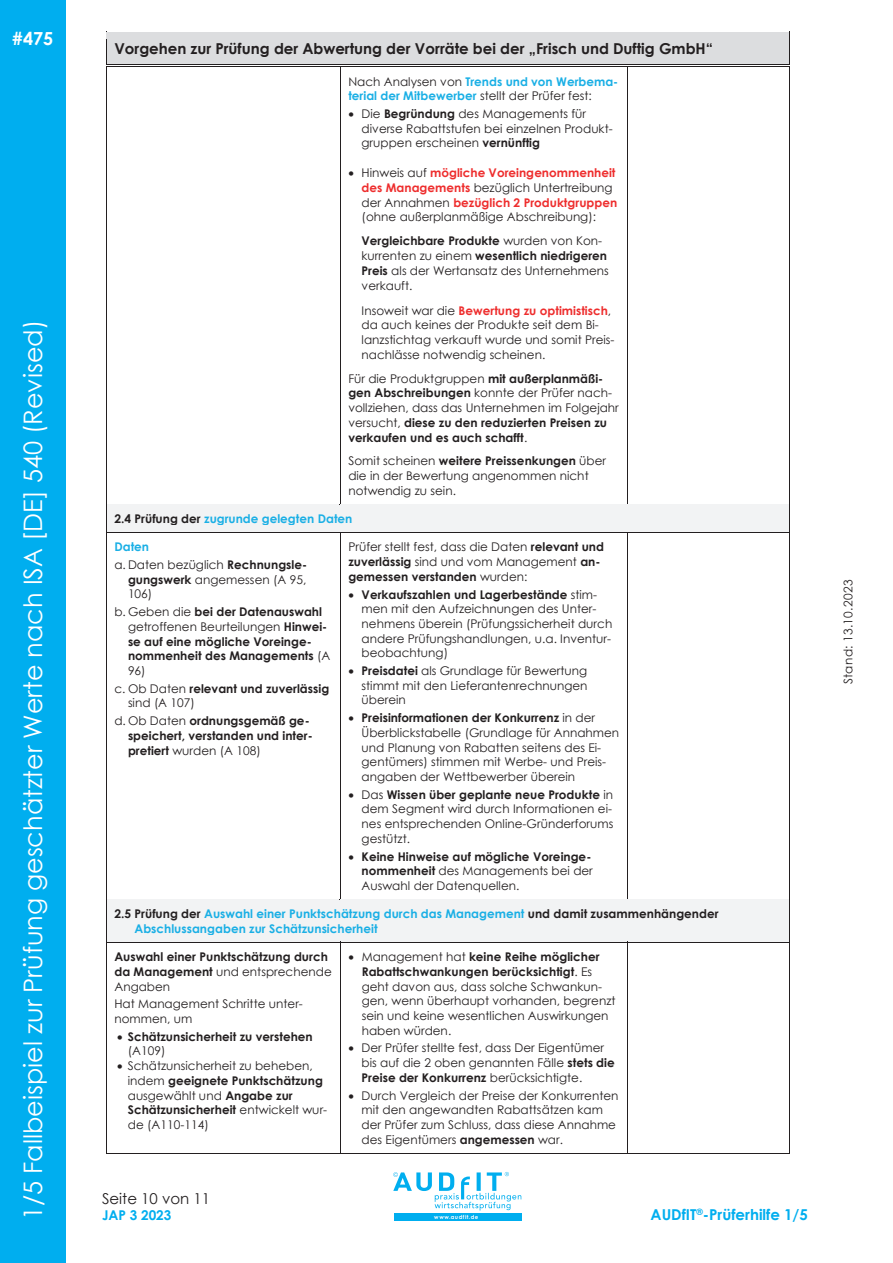
<style>
.page{position:relative;width:893px;height:1263px;background:#fff}
.page>*{position:absolute;margin:0;border:0;box-sizing:border-box;transform-origin:0 0}
.t1{font:25.5px "Century Gothic";color:#fff}
.t2{font:700 18px "Century Gothic";color:#fff}
.t3{font:700 15px "Century Gothic";color:#231f20}
.t4{font:700 15px "Century Gothic";color:#00aeef}
.t5{font:15px "Century Gothic";color:#231f20}
.t6{font:700 13.5px "Century Gothic";color:#00aeef}
.t7{font:12px/14.7px "Century Gothic";color:#231f20}
.t8{font:700 12px/14.7px "Century Gothic";color:#231f20}
.t9{font:700 12px/14.7px "Century Gothic";color:#1aafe5}
.t10{font:12px "Century Gothic";letter-spacing:.04em;color:#231f20}
.t11{font:700 5.55px "Century Gothic";letter-spacing:.09em;color:#fff}
.s1{font-weight:400;color:#231f20}
.s2{font-weight:700}
.s3{font-weight:700;color:#ee2d2d}
.s4{color:#231f20}
.s5{font-weight:700;color:#1aafe5}
.s6{font-weight:400}
</style>
<div class="page">
<div style="left:114px;top:39px;width:667px;height:18px;background:#dcdddf"></div>
<hr style="left:106px;top:32px;width:683px;height:1px;background:#231f20">
<div style="left:107px;top:33px;width:682px;height:6px;background:#dcdddf"></div>
<div style="left:106px;top:57px;width:683px;height:7px;background:#dcdddf"></div>
<hr style="left:106px;top:64px;width:683px;height:1px;background:#231f20">
<svg style="left:106px;top:32px;width:1px;height:41px"></svg>
<hr style="left:106px;top:66px;width:234px;height:1px;background:#231f20">
<hr style="left:341px;top:66px;width:286px;height:1px;background:#231f20">
<hr style="left:628px;top:66px;width:161px;height:1px;background:#231f20">
<svg style="left:789px;top:32px;width:1px;height:41px"></svg>
<hr style="left:106px;top:73px;width:1px;height:431px;background:#231f20">
<hr style="left:340px;top:73px;width:1px;height:431px;background:#231f20">
<hr style="left:627px;top:73px;width:1px;height:431px;background:#231f20">
<hr style="left:789px;top:73px;width:1px;height:431px;background:#231f20">
<div style="left:114px;top:511px;width:667px;height:15px;background:#f2f3f4"></div>
<hr style="left:107px;top:504px;width:233px;height:1px;background:#231f20">
<div style="left:107px;top:505px;width:234px;height:6px;background:#f2f3f4"></div>
<hr style="left:340px;top:504px;width:287px;height:1px;background:#231f20">
<div style="left:341px;top:505px;width:287px;height:6px;background:#f2f3f4"></div>
<hr style="left:627px;top:504px;width:162px;height:1px;background:#231f20">
<div style="left:628px;top:505px;width:161px;height:6px;background:#f2f3f4"></div>
<div style="left:106px;top:526px;width:683px;height:6px;background:#f2f3f4"></div>
<svg style="left:106px;top:504px;width:1px;height:35px"></svg>
<hr style="left:107px;top:532px;width:233px;height:1px;background:#231f20">
<hr style="left:341px;top:532px;width:286px;height:1px;background:#231f20">
<hr style="left:628px;top:532px;width:161px;height:1px;background:#231f20">
<svg style="left:789px;top:504px;width:1px;height:35px"></svg>
<hr style="left:106px;top:539px;width:1px;height:360px;background:#231f20">
<hr style="left:340px;top:539px;width:1px;height:360px;background:#231f20">
<hr style="left:627px;top:539px;width:1px;height:360px;background:#231f20">
<hr style="left:789px;top:539px;width:1px;height:360px;background:#231f20">
<div style="left:114px;top:906px;width:667px;height:15px;background:#f2f3f4"></div>
<div style="left:114px;top:921px;width:667px;height:14px;background:#f2f3f4"></div>
<hr style="left:107px;top:899px;width:233px;height:1px;background:#231f20">
<div style="left:107px;top:900px;width:234px;height:6px;background:#f2f3f4"></div>
<hr style="left:340px;top:899px;width:287px;height:1px;background:#231f20">
<div style="left:341px;top:900px;width:287px;height:6px;background:#f2f3f4"></div>
<hr style="left:627px;top:899px;width:162px;height:1px;background:#231f20">
<div style="left:628px;top:900px;width:161px;height:6px;background:#f2f3f4"></div>
<div style="left:106px;top:935px;width:683px;height:7px;background:#f2f3f4"></div>
<hr style="left:106px;top:906px;width:1px;height:36px;background:#231f20">
<hr style="left:789px;top:906px;width:1px;height:36px;background:#231f20">
<hr style="left:107px;top:942px;width:233px;height:1px;background:#231f20">
<hr style="left:341px;top:942px;width:286px;height:1px;background:#231f20">
<hr style="left:628px;top:942px;width:161px;height:1px;background:#231f20">
<hr style="left:106px;top:949px;width:1px;height:204px;background:#231f20">
<hr style="left:106px;top:1153px;width:234px;height:1px;background:#231f20">
<hr style="left:340px;top:949px;width:1px;height:204px;background:#231f20">
<hr style="left:341px;top:1153px;width:286px;height:1px;background:#231f20">
<hr style="left:627px;top:949px;width:1px;height:204px;background:#231f20">
<hr style="left:628px;top:1153px;width:161px;height:1px;background:#231f20">
<hr style="left:789px;top:949px;width:1px;height:204px;background:#231f20">
<div style="left:0;top:0;width:65px;height:1263px;background:#00aeef"></div>
<div style="left:394px;top:1213px;width:127px;height:8px;background:#00aeef"></div>
<svg style="left:393px;top:1172px;width:128px;height:38px"></svg>
<h2 class="t2" style="left:12px;top:24px;width:43px">#475</h2>
<h1 class="t1" style="left:15px;top:1220px;width:902px;rotate:-90deg">1/5 Fallbeispiel zur Prüfung geschätzter Werte nach ISA [DE] 540 (Revised)</h1>
<p class="t3" style="left:114px;top:37px;width:600px">Vorgehen zur Prüfung der Abwertung der Vorräte bei der „Frisch und Duftig GmbH“</p>
<p class="t9" style="left:348px;top:73px;width:271px"><span class="s1">Nach Analysen von</span> Trends und von Werbema&shy;terial der Mitbewerber <span class="s1">stellt der Prüfer fest:</span></p>
<p class="t7" style="left:362px;top:106px;width:253px;text-indent:-13px">• Die <span class="s2">Begründung</span> des Managements für diverse Rabattstufen bei einzelnen Produkt&shy;gruppen erscheinen <span class="s2">vernünftig</span></p>
<p class="t7" style="left:362px;top:165px;width:257px;text-indent:-13px">• Hinweis auf <span class="s3">mögliche Voreingenommenheit des Managements</span> bezüglich Untertreibung der Annahmen <span class="s3">bezüglich 2 Produktgruppen </span>(ohne außerplanmäßige Abschreibung):</p>
<p class="t7" style="left:362px;top:234px;width:249px"><span class="s2">Vergleichbare Produkte</span> wurden von Kon&shy;kurrenten zu einem <span class="s2">wesentlich niedrigeren Preis</span> als der Wertansatz des Unternehmens verkauft.</p>
<p class="t7" style="left:362px;top:303px;width:254px">Insoweit war die <span class="s3">Bewertung zu optimistisch</span>, da auch keines der Produkte seit dem Bi&shy;lanzstichtag verkauft wurde und somit Preis&shy;nachlässe notwendig scheinen.</p>
<p class="t7" style="left:348px;top:371px;width:272px">Für die Produktgruppen <span class="s2">mit außerplanmäßi&shy;gen Abschreibungen</span> konnte der Prüfer nach&shy;vollziehen, dass das Unternehmen im Folgejahr versucht, <span class="s2">diese zu den reduzierten Preisen zu verkaufen und es auch schafft</span>.</p>
<p class="t7" style="left:348px;top:453px;width:259px">Somit scheinen <span class="s2">weitere Preissenkungen</span> über die in der Bewertung angenommen nicht notwendig zu sein.</p>
<p class="t9" style="left:114px;top:511px;width:240px"><span class="s4">2.4 Prüfung der</span> zugrunde gelegten Daten</p>
<p class="t7" style="left:114px;top:538px;width:194px;line-height:17.9px"><span class="s5">Daten<br></span>a. Daten bezüglich <span class="s2">Rechnungsle-</span></p>
<p class="t7" style="left:128px;top:572px;width:180px"><span class="s2">gungswerk</span> angemessen (A 95,<br>106)</p>
<p class="t8" style="left:128px;top:604px;width:204px;text-indent:-14px"><span class="s6">b. Geben die</span> bei der Datenauswahl <span class="s6">getroffenen Beurteilungen</span> Hinwei&shy;se auf eine mögliche Voreinge&shy;nommenheit des Managements <span class="s6">(A<br>96)</span></p>
<p class="t8" style="left:128px;top:680px;width:203px;text-indent:-14px"><span class="s6">c. Ob Daten</span> relevant und zuverlässig <span class="s6">sind (A 107)</span></p>
<p class="t8" style="left:128px;top:713px;width:186px;text-indent:-14px"><span class="s6">d. Ob Daten</span> ordnungsgemäß ge&shy;speichert, verstanden und inter&shy;pretiert <span class="s6">wurden (A 108)</span></p>
<p class="t7" style="left:348px;top:539px;width:257px">Prüfer stellt fest, dass die Daten <span class="s2">relevant und zuverlässig</span> sind und vom Management <span class="s2">an&shy;gemessen verstanden</span> wurden:</p>
<p class="t7" style="left:362px;top:587px;width:252px;text-indent:-13px">• <span class="s2">Verkaufszahlen und Lagerbestände</span> stim&shy;men mit den Aufzeichnungen des Unter&shy;nehmens überein (Prüfungssicherheit durch andere Prüfungshandlungen, u.a. Inventur&shy;beobachtung)</p>
<p class="t7" style="left:362px;top:663px;width:227px;text-align:justify;text-indent:-13px">• <span class="s2">Preisdatei</span> als Grundlage für Bewertung stimmt mit den Lieferantenrechnungen überein</p>
<p class="t7" style="left:362px;top:710px;width:259px;text-indent:-13px">• <span class="s2">Preisinformationen der Konkurrenz</span> in der Überblickstabelle (Grundlage für Annahmen und Planung von Rabatten seitens des Ei&shy;gentümers) stimmen mit Werbe- und Preis&shy;angaben der Wettbewerber überein</p>
<p class="t7" style="left:362px;top:787px;width:253px;text-align:justify;text-indent:-13px">• Das <span class="s2">Wissen über geplante neue Produkte</span> in dem Segment wird durch Informationen ei&shy;nes entsprechenden Online-Gründerforums gestützt.</p>
<p class="t8" style="left:362px;top:848px;width:233px;text-indent:-13px">• Keine Hinweise auf mögliche Voreinge&shy;nommenheit <span class="s6">des Managements bei der<br>Auswahl der Datenquellen.</span></p>
<p class="t9" style="left:134px;top:906px;width:586px;text-indent:-20px"><span class="s4">2.5 Prüfung der</span> Auswahl einer Punktschätzung durch das Management <span class="s4">und damit zusammenhängender<br></span>Abschlussangaben zur Schätzunsicherheit</p>
<p class="t8" style="left:114px;top:949px;width:219px">Auswahl einer Punktschätzung durch da Management <span class="s6">und entsprechende<br>Angaben</span></p>
<p class="t7" style="left:114px;top:996px;width:190px">Hat Management Schritte unter&shy;nommen, um</p>
<p class="t8" style="left:128px;top:1028px;width:186px;text-indent:-11px">• Schätzunsicherheit zu verstehen <span class="s6">(A109)</span></p>
<p class="t7" style="left:128px;top:1058px;width:201px;text-indent:-11px">• Schätzunsicherheit zu beheben, indem <span class="s2">geeignete Punktschätzung </span>ausgewählt und <span class="s2">Angabe zur<br>Schätzunsicherheit</span> entwickelt wur&shy;de (A110-114)</p>
<p class="t7" style="left:362px;top:949px;width:255px;text-indent:-13px">• Management hat <span class="s2">keine Reihe möglicher Rabattschwankungen berücksichtigt</span>. Es geht davon aus, dass solche Schwankun&shy;gen, wenn überhaupt vorhanden, begrenzt sein und keine wesentlichen Auswirkungen haben würden.</p>
<p class="t7" style="left:362px;top:1040px;width:255px;text-indent:-13px">• Der Prüfer stellte fest, dass Der Eigentümer bis auf die 2 oben genannten Fälle <span class="s2">stets die<br>Preise der Konkurrenz</span> berücksichtigte.</p>
<p class="t7" style="left:362px;top:1088px;width:258px;text-indent:-13px">• Durch Vergleich der Preise der Konkurrenten mit den angewandten Rabattsätzen kam der Prüfer zum Schluss, dass diese Annahme des Eigentümers <span class="s2">angemessen</span> war.</p>
<p class="t5" style="left:102px;top:1188px;width:110px">Seite 10 von 11</p>
<p class="t6" style="left:102px;top:1205px;width:71px">JAP 3 2023</p>
<p class="t4" style="left:651px;top:1203px;width:159px">AUDfIT<sup>®</sup>-Prüferhilfe 1/5</p>
<p class="t11" style="left:434px;top:1213px;width:46px">www.audfit.de</p>
<p class="t10" style="left:840px;top:684px;width:106px;rotate:-90deg">Stand: 13.10.2023</p>
</div>
